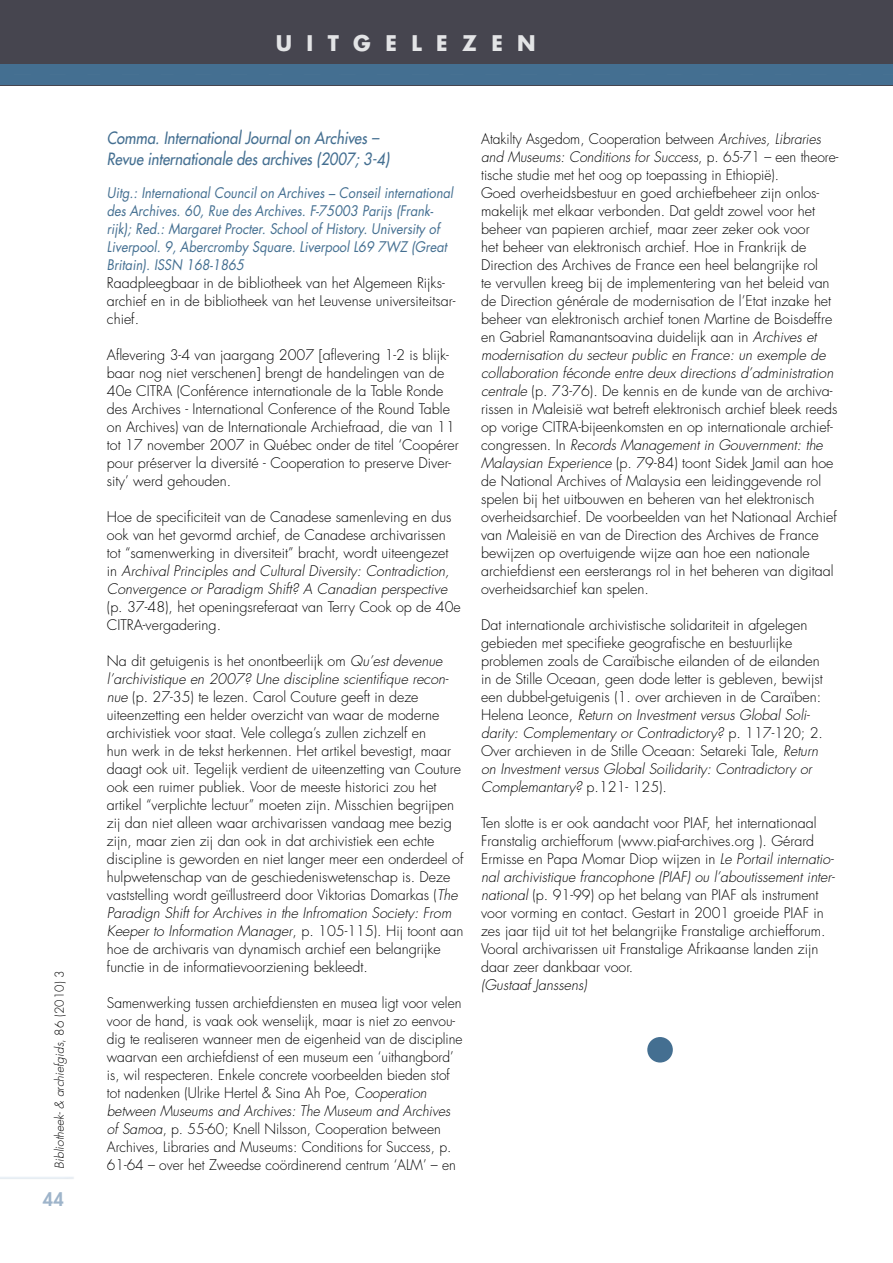
<style>
.page{position:relative;width:893px;height:1263px;background:#fff}
.page>*{position:absolute;margin:0;border:0;box-sizing:border-box;transform-origin:0 0}
.t1{font:700 21px "Futura";color:#e3e4e6}
.t2{font:800 18px "Futura";color:#9eb4ca}
.t3{font:italic 16.5px/21px "Futura";color:#446f91;scale:.89 1}
.t4{font:300 14.25px/18px "Futura";color:#000}
.t5{font:italic 14.25px/18px "Futura";color:#446f91;scale:.9 1}
.t6{font:italic 300 14.25px "Futura";color:#000}
.t7{font:italic 300 12px "Futura";color:#000}
.s1{font-style:normal}
.s2{font-style:italic}
</style>
<div class="page">
<div style="left:0;top:0;width:893px;height:85px;background:#46454f"></div>
<div style="left:0;top:64px;width:893px;height:21px;background:#446f91"></div>
<hr style="left:0;top:1175px;width:77px;height:4px;background:#000;opacity:.75">
<div style="left:647px;top:1037px;width:26px;height:25px;background:#446f91;border-radius:50%"></div>
<p class="t7" style="left:52px;top:1168px;width:200px;rotate:-90deg">Bibliotheek- &amp; archiefgids<span class="s1">, 86 (2010) 3</span></p>
<p class="t2" style="left:43px;top:1187px;width:22px">44</p>
<h1 class="t1" style="left:276px;top:29px;width:262px">U I T G E L E Z E N</h1>
<p class="t3" style="left:107px;top:127px;width:319px">Comma. International Journal on Archives –<br>Revue internationale des archives (2007; 3-4)</p>
<p class="t5" style="left:107px;top:184px;width:386px">Uitg.: International Council on Archives – Conseil international des Archives. 60, Rue des Archives. F-75003 Parijs (Frank&shy;rijk); Red.: Margaret Procter. School of History. University of Liverpool. 9, Abercromby Square. Liverpool L69 7WZ (Great Britain). ISSN 168-1865</p>
<p class="t4" style="left:107px;top:274px;width:350px">Raadpleegbaar in de bibliotheek van het Algemeen Rijks&shy;archief en in de bibliotheek van het Leuvense universiteitsar&shy;chief.</p>
<p class="t4" style="left:107px;top:346px;width:353px">Aflevering 3-4 van jaargang 2007 [aflevering 1-2 is blijk&shy;baar nog niet verschenen] brengt de handelingen van de 40e CITRA (Conférence internationale de la Table Ronde des Archives - International Conference of the Round Table on Archives) van de Internationale Archiefraad, die van 11 tot 17 november 2007 in Québec onder de titel ‘Coopérer pour préserver la diversité - Cooperation to preserve Diver&shy;sity’ werd gehouden.</p>
<p class="t4" style="left:107px;top:508px;width:346px">Hoe de specificiteit van de Canadese samenleving en dus ook van het gevormd archief, de Canadese archivarissen tot “samenwerking in diversiteit” bracht, wordt uiteengezet in <span class="s2">Archival Principles and Cultural Diversity: Contradiction, Convergence or Paradigm Shift? A Canadian perspective</span></p>
<p class="t4" style="left:107px;top:598px;width:355px">(p. 37-48), het openingsreferaat van Terry Cook op de 40e<br>CITRA-vergadering.</p>
<p class="t4" style="left:107px;top:652px;width:358px">Na dit getuigenis is het onontbeerlijk om <span class="s2">Qu’est devenue l’archivistique en 2007? Une discipline scientifique recon&shy;nue</span> (p. 27-35) te lezen. Carol Couture geeft in deze uiteenzetting een helder overzicht van waar de moderne archivistiek voor staat. Vele collega’s zullen zichzelf en<br>hun werk in de tekst herkennen. Het artikel bevestigt, maar daagt ook uit. Tegelijk verdient de uiteenzetting van Couture ook een ruimer publiek. Voor de meeste historici zou het artikel “verplichte lectuur” moeten zijn. Misschien begrijpen zij dan niet alleen waar archivarissen vandaag mee bezig zijn, maar zien zij dan ook in dat archivistiek een echte discipline is geworden en niet langer meer een onderdeel of hulpwetenschap van de geschiedeniswetenschap is. Deze vaststelling wordt geïllustreerd door Viktorias Domarkas (<span class="s2">The Paradign Shift for Archives in the Infromation Society: From Keeper to Information Manager</span>, p. 105-115). Hij toont aan hoe de archivaris van dynamisch archief een belangrijke functie in de informatievoorziening bekleedt.</p>
<p class="t4" style="left:107px;top:994px;width:357px">Samenwerking tussen archiefdiensten en musea ligt voor velen voor de hand, is vaak ook wenselijk, maar is niet zo eenvou&shy;dig te realiseren wanneer men de eigenheid van de discipline waarvan een archiefdienst of een museum een ‘uithangbord’ is, wil respecteren. Enkele concrete voorbeelden bieden stof tot nadenken (Ulrike Hertel &amp; Sina Ah Poe, <span class="s2">Cooperation between Museums and Archives: The Museum and Archives of Samoa</span>, p. 55-60; Knell Nilsson, Cooperation between Archives, Libraries and Museums: Conditions for Success, p.<br>61-64 – over het Zweedse coördinerend centrum ‘ALM’ – en</p>
<p class="t4" style="left:481px;top:130px;width:359px">Atakilty Asgedom, Cooperation between <span class="s2">Archives, Libraries and Museums: Conditions for Success</span>, p. 65-71 – een theore&shy;tische studie met het oog op toepassing in Ethiopië).<br>Goed overheidsbestuur en goed archiefbeheer zijn onlos&shy;makelijk met elkaar verbonden. Dat geldt zowel voor het beheer van papieren archief, maar zeer zeker ook voor<br>het beheer van elektronisch archief. Hoe in Frankrijk de Direction des Archives de France een heel belangrijke rol<br>te vervullen kreeg bij de implementering van het beleid van de Direction générale de modernisation de l’Etat inzake het beheer van elektronisch archief tonen Martine de Boisdeffre en Gabriel Ramanantsoavina duidelijk aan in <span class="s2">Archives et modernisation du secteur public en France: un exemple de collaboration féconde entre deux directions d’administration centrale</span> (p. 73-76). De kennis en de kunde van de archiva&shy;rissen in Maleisië wat betreft elektronisch archief bleek reeds op vorige CITRA-bijeenkomsten en op internationale archief&shy;congressen. In <span class="s2">Records Management in Gouvernment: the Malaysian Experience</span> (p. 79-84) toont Sidek Jamil aan hoe de National Archives of Malaysia een leidinggevende rol spelen bij het uitbouwen en beheren van het elektronisch overheidsarchief. De voorbeelden van het Nationaal Archief van Maleisië en van de Direction des Archives de France bewijzen op overtuigende wijze aan hoe een nationale archiefdienst een eersterangs rol in het beheren van digitaal overheidsarchief kan spelen.</p>
<p class="t4" style="left:481px;top:616px;width:343px">Dat internationale archivistische solidariteit in afgelegen gebieden met specifieke geografische en bestuurlijke problemen zoals de Caraïbische eilanden of de eilanden in de Stille Oceaan, geen dode letter is gebleven, bewijst een dubbel-getuigenis (1. over archieven in de Caraïben:<br>Helena Leonce, <span class="s2">Return on Investment versus Global Soli&shy;darity: Complementary or Contradictory?</span> p. 117-120; 2.<br>Over archieven in de Stille Oceaan: Setareki Tale, <span class="s2">Return on Investment versus Global Soilidarity: Contradictory or Complemantary?</span> p.121- 125).</p>
<p class="t4" style="left:481px;top:814px;width:355px">Ten slotte is er ook aandacht voor PIAF, het internationaal Franstalig archiefforum (www.piaf-archives.org ). Gérard Ermisse en Papa Momar Diop wijzen in <span class="s2">Le Portail internatio&shy;nal archivistique francophone (PIAF) ou l’aboutissement inter&shy;national</span> (p. 91-99) op het belang van PIAF als instrument voor vorming en contact. Gestart in 2001 groeide PIAF in zes jaar tijd uit tot het belangrijke Franstalige archiefforum.<br>Vooral archivarissen uit Franstalige Afrikaanse landen zijn daar zeer dankbaar voor.</p>
<p class="t6" style="left:481px;top:976px;width:107px">(Gustaaf Janssens)</p>
</div>
